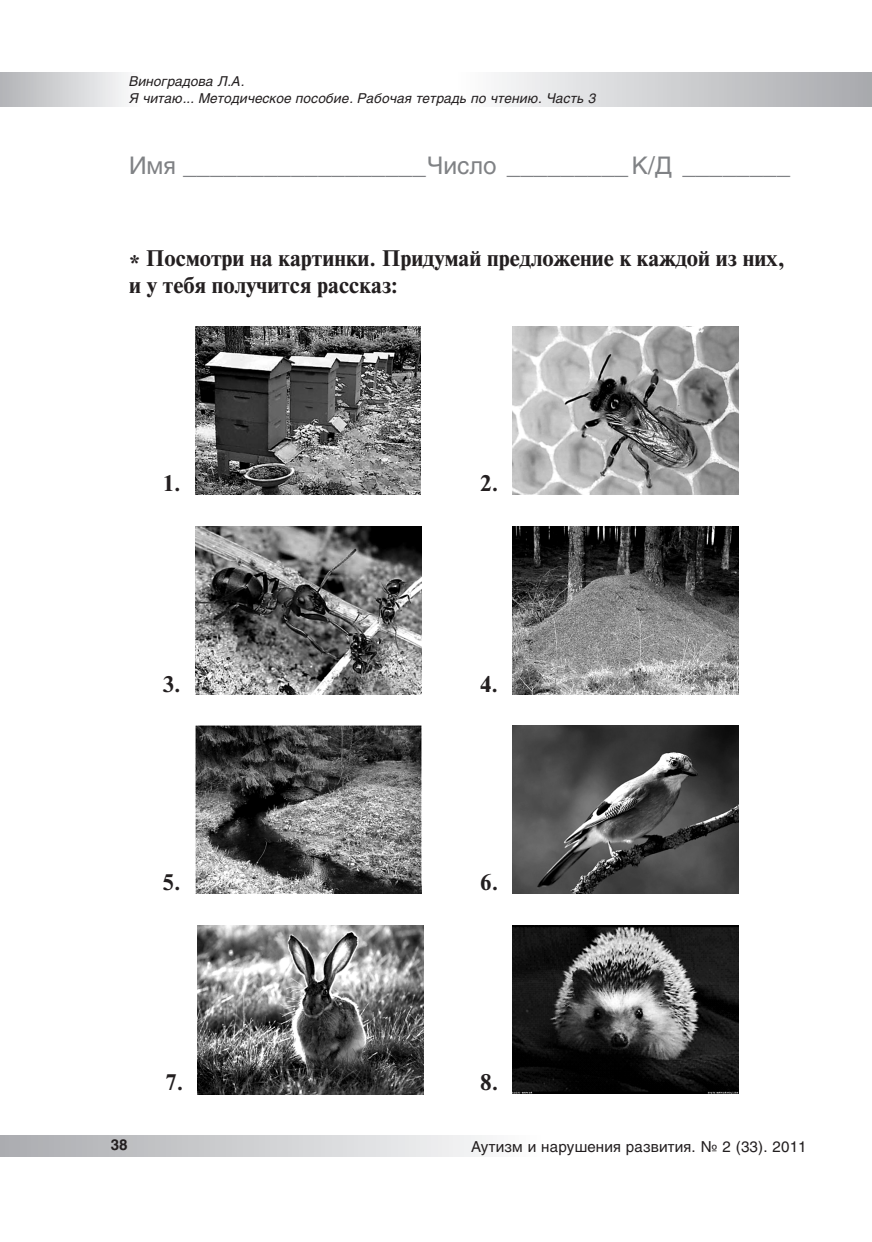
<style>
.page{position:relative;width:872px;height:1242px;background:#fff}
.page>*{position:absolute;margin:0;border:0;box-sizing:border-box;transform-origin:0 0}
.t1{font:24px "Helios";color:#808285}
.t2{font:700 22.5px/27px "Newton C";color:#231f20}
.t3{font:15px "Helios";letter-spacing:.01em;color:#231f20}
.t4{font:700 15px "Helios";color:#231f20}
.t5{font:italic 13.5px/16.2px "Helios";letter-spacing:.01em;color:#231f20}
</style>
<div class="page">
<div style="left:0;top:1135px;width:540px;height:22px;background:linear-gradient(to right,#aaabaf,#fcfcfd)"></div>
<div style="left:455px;top:72px;width:417px;height:34px;background:linear-gradient(to right,#fdfdfe,#a7a8ac)"></div>
<div style="left:0;top:72px;width:140px;height:34px;background:linear-gradient(to right,#b2b3b6,#fbfbfc)"></div>
<img style="left:196px;top:725px;width:225px;height:168px">
<img style="left:196px;top:326px;width:225px;height:168px">
<img style="left:512px;top:326px;width:226px;height:168px">
<img style="left:196px;top:526px;width:225px;height:168px">
<img style="left:512px;top:526px;width:226px;height:168px">
<img style="left:512px;top:725px;width:226px;height:168px">
<img style="left:198px;top:926px;width:225px;height:169px">
<img style="left:512px;top:926px;width:226px;height:168px">
<p class="t5" style="left:129px;top:73px;width:468px">Виноградова Л.А.<br>Я читаю... Методическое пособие. Рабочая тетрадь по чтению. Часть 3</p>
<p class="t1" style="left:129px;top:152px;width:662px">Имя __________________Число _________К/Д ________</p>
<p class="t2" style="left:129px;top:245px;width:657px">* Посмотри на картинки. Придумай предложение к каждой из них, и у тебя получится рассказ:</p>
<p class="t2" style="left:163px;top:470px;width:20px">1.</p>
<p class="t2" style="left:162px;top:670px;width:20px">3.</p>
<p class="t2" style="left:480px;top:470px;width:20px">2.</p>
<p class="t2" style="left:480px;top:670px;width:19px">4.</p>
<p class="t2" style="left:163px;top:869px;width:20px">5.</p>
<p class="t2" style="left:480px;top:869px;width:20px">6.</p>
<p class="t2" style="left:165px;top:1068px;width:20px">7.</p>
<p class="t2" style="left:480px;top:1068px;width:20px">8.</p>
<p class="t4" style="left:111px;top:1136px;width:18px">38</p>
<p class="t3" style="left:471px;top:1137px;width:337px">Аутизм и нарушения развития. № 2 (33). 2011</p>
</div>
